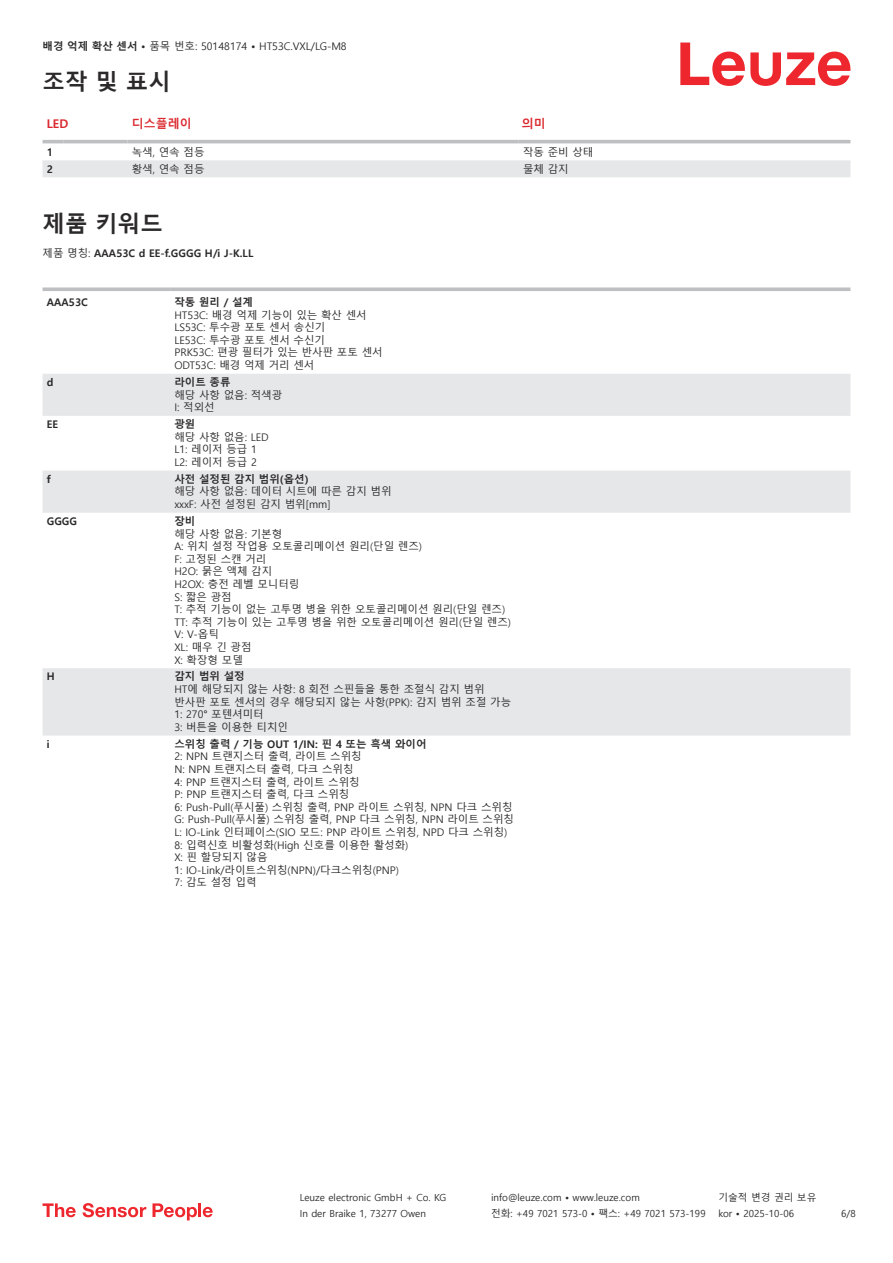
<style>
.page{position:relative;width:893px;height:1263px;background:#fff}
.page>*{position:absolute;margin:0;border:0;box-sizing:border-box;transform-origin:0 0}
.t1{font:700 22.5px "Malgun Gothic";color:#2b292a}
.t2{font:700 12px "Malgun Gothic";color:#db2a30}
.t3{font:10.5px/12.6px "Malgun Gothic";color:#2b292a}
.t4{font:700 10.5px "Malgun Gothic";color:#2b292a}
.t5{font:9.75px "Malgun Gothic";color:#2b292a}
.s1{font-weight:700}
.s2{font-weight:400}
</style>
<div class="page">
<svg style="left:680px;top:43px;width:170px;height:43px"></svg>
<svg style="left:43px;top:143px;width:807px;height:34px"></svg>
<hr style="left:43px;top:140px;width:21px;height:3px;background:#bdbfc1">
<hr style="left:64px;top:140px;width:64px;height:3px;background:#bdbfc1">
<hr style="left:128px;top:140px;width:391px;height:3px;background:#bdbfc1">
<hr style="left:519px;top:140px;width:331px;height:3px;background:#bdbfc1">
<svg style="left:43px;top:374px;width:807px;height:361px"></svg>
<svg style="left:43px;top:287px;width:127px;height:4px"></svg>
<svg style="left:170px;top:287px;width:680px;height:4px;background:#c5c6c8"></svg>
<svg style="left:43px;top:1203px;width:33px;height:14px"></svg>
<svg style="left:83px;top:1203px;width:63px;height:14px"></svg>
<svg style="left:153px;top:1203px;width:44px;height:17px"></svg>
<hr style="left:198px;top:1203px;width:3px;height:14px;background:#ed272d">
<svg style="left:203px;top:1207px;width:10px;height:10px"></svg>
<p class="t3" style="left:43px;top:40px;width:306px"><span class="s1">배경 억제 확산 센서 •</span> 품목 번호: 50148174 <span class="s1">•</span> HT53C.VXL/LG-M8</p>
<h1 class="t1" style="left:43px;top:69px;width:130px">조작 및 표시</h1>
<p class="t2" style="left:47px;top:117px;width:23px">LED</p>
<p class="t2" style="left:132px;top:116px;width:61px">디스플레이</p>
<p class="t2" style="left:522px;top:116px;width:25px">의미</p>
<p class="t4" style="left:47px;top:146px;width:8px">1</p>
<p class="t3" style="left:132px;top:146px;width:74px">녹색, 연속 점등</p>
<p class="t3" style="left:523px;top:146px;width:72px">작동 준비 상태</p>
<p class="t4" style="left:47px;top:163px;width:8px">2</p>
<p class="t3" style="left:132px;top:163px;width:74px">황색, 연속 점등</p>
<p class="t3" style="left:523px;top:163px;width:47px">물체 감지</p>
<h1 class="t1" style="left:43px;top:210px;width:122px">제품 키워드</h1>
<p class="t4" style="left:43px;top:247px;width:212px"><span class="s2">제품 명칭:</span> AAA53C d EE-f.GGGG H/i J-K.LL</p>
<p class="t4" style="left:47px;top:296px;width:43px">AAA53C</p>
<p class="t4" style="left:174px;top:296px;width:80px">작동 원리 / 설계</p>
<p class="t3" style="left:174px;top:309px;width:210px">HT53C: 배경 억제 기능이 있는 확산 센서<br>LS53C: 투수광 포토 센서 송신기<br>LE53C: 투수광 포토 센서 수신기<br>PRK53C: 편광 필터가 있는 반사판 포토 센서<br>ODT53C: 배경 억제 거리 센서</p>
<p class="t4" style="left:47px;top:376px;width:8px">d</p>
<p class="t4" style="left:174px;top:376px;width:58px">라이트 종류</p>
<p class="t3" style="left:174px;top:389px;width:109px">해당 사항 없음: 적색광<br>I: 적외선</p>
<p class="t4" style="left:47px;top:418px;width:13px">EE</p>
<p class="t4" style="left:174px;top:418px;width:22px">광원</p>
<p class="t3" style="left:174px;top:431px;width:96px">해당 사항 없음: LED<br>L1: 레이저 등급 1<br>L2: 레이저 등급 2</p>
<p class="t4" style="left:47px;top:473px;width:5px">f</p>
<p class="t4" style="left:174px;top:473px;width:136px">사전 설정된 감지 범위(옵션)</p>
<p class="t3" style="left:174px;top:485px;width:219px">해당 사항 없음: 데이터 시트에 따른 감지 범위 xxxF: 사전 설정된 감지 범위[mm]</p>
<p class="t4" style="left:47px;top:515px;width:32px">GGGG</p>
<p class="t4" style="left:174px;top:515px;width:22px">장비</p>
<p class="t3" style="left:174px;top:528px;width:338px">해당 사항 없음: 기본형<br>A: 위치 설정 작업용 오토콜리메이션 원리(단일 렌즈)<br>F: 고정된 스캔 거리<br>H2O: 묽은 액체 감지<br>H2OX: 충전 레벨 모니터링<br>S: 짧은 광점<br>T: 추적 기능이 없는 고투명 병을 위한 오토콜리메이션 원리(단일 렌즈)<br>TT: 추적 기능이 있는 고투명 병을 위한 오토콜리메이션 원리(단일 렌즈)<br>V: V-옵틱<br>XL: 매우 긴 광점<br>X: 확장형 모델</p>
<p class="t4" style="left:47px;top:671px;width:10px">H</p>
<p class="t4" style="left:174px;top:670px;width:72px">감지 범위 설정</p>
<p class="t3" style="left:174px;top:683px;width:338px">HT에 해당되지 않는 사항: 8 회전 스핀들을 통한 조절식 감지 범위 반사판 포토 센서의 경우 해당되지 않는 사항(PPK): 감지 범위 조절 가능<br>1: 270° 포텐셔미터<br>3: 버튼을 이용한 티치인</p>
<p class="t4" style="left:47px;top:738px;width:4px">i</p>
<p class="t4" style="left:174px;top:738px;width:254px">스위칭 출력 / 기능 OUT 1/IN: 핀 4 또는 흑색 와이어</p>
<p class="t3" style="left:174px;top:750px;width:341px">2: NPN 트랜지스터 출력, 라이트 스위칭<br>N: NPN 트랜지스터 출력, 다크 스위칭<br>4: PNP 트랜지스터 출력, 라이트 스위칭<br>P: PNP 트랜지스터 출력, 다크 스위칭<br>6: Push-Pull(푸시풀) 스위칭 출력, PNP 라이트 스위칭, NPN 다크 스위칭<br>G: Push-Pull(푸시풀) 스위칭 출력, PNP 다크 스위칭, NPN 라이트 스위칭<br>L: IO-Link 인터페이스(SIO 모드: PNP 라이트 스위칭, NPD 다크 스위칭)<br>8: 입력신호 비활성화(High 신호를 이용한 활성화)<br>X: 핀 할당되지 않음<br>1: IO-Link/라이트스위칭(NPN)/다크스위칭(PNP)<br>7: 감도 설정 입력</p>
<p class="t5" style="left:300px;top:1192px;width:148px">Leuze electronic GmbH + Co. KG</p>
<p class="t5" style="left:491px;top:1192px;width:150px">info@leuze.com • www.leuze.com</p>
<p class="t5" style="left:718px;top:1192px;width:100px">기술적 변경 권리 보유</p>
<p class="t5" style="left:300px;top:1208px;width:128px">In der Braike 1, 73277 Owen</p>
<p class="t5" style="left:491px;top:1208px;width:216px">전화: +49 7021 573-0 • 팩스: +49 7021 573-199</p>
<p class="t5" style="left:718px;top:1208px;width:77px">kor • 2025-10-06</p>
<p class="t5" style="left:841px;top:1208px;width:16px">6/8</p>
</div>
